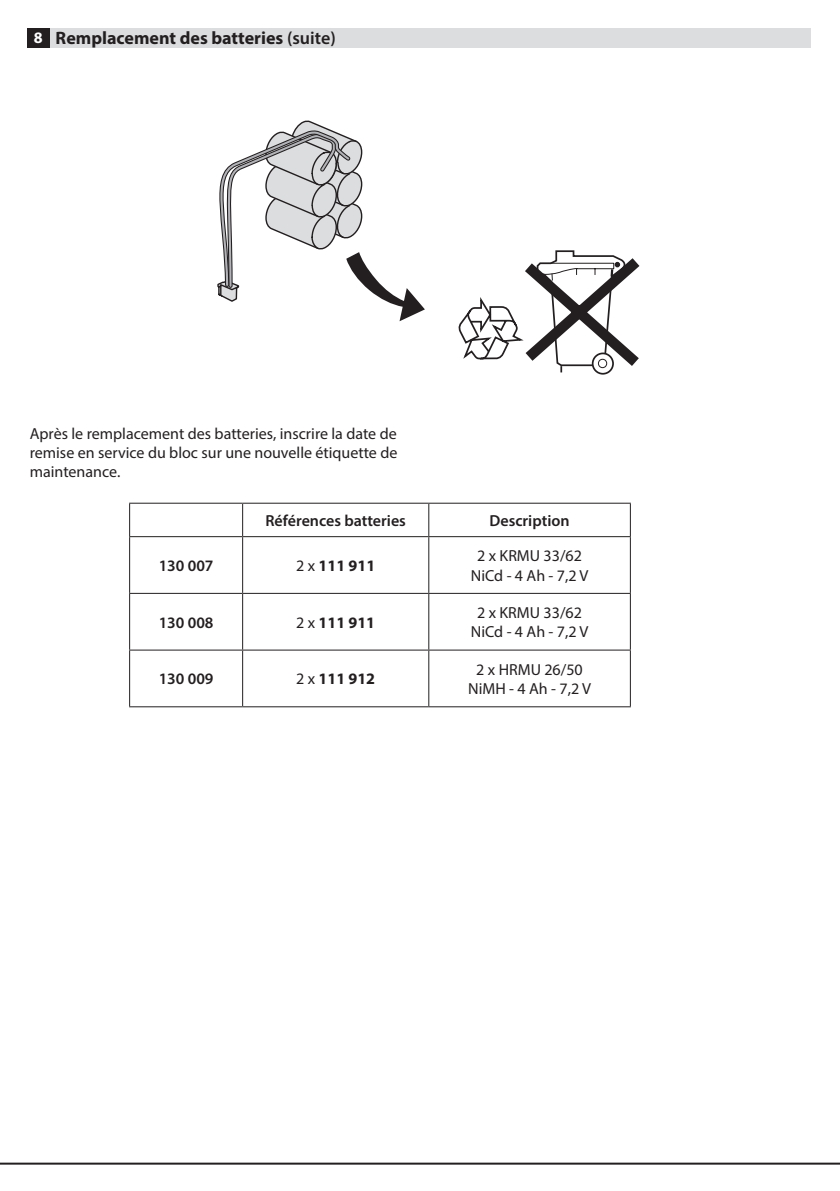
<style>
.page{position:relative;width:840px;height:1191px;background:#fff}
.page>*{position:absolute;margin:0;border:0;box-sizing:border-box;transform-origin:0 0}
.t1{font:700 18px "Myriad Pro";color:#231f20}
.t2{font:16px/19.2px "Myriad Pro";color:#231f20;text-align:center}
.t3{font:600 16px "Myriad Pro";color:#231f20}
.t4{font:700 16px "Myriad Pro";color:#231f20}
.s1{font-size:16px;color:#fff}
.s2{font-weight:600}
.s3{font-weight:400}
</style>
<div class="page">
<hr style="left:0;top:1162px;width:839px;height:2px;background:#231f20">
<div style="left:27px;top:28px;width:28px;height:20px;background:#231f20"></div>
<div style="left:50px;top:28px;width:759px;height:20px;background:#dcdddf"></div>
<svg style="left:458px;top:250px;width:181px;height:124px"></svg>
<svg style="left:217px;top:120px;width:207px;height:201px"></svg>
<hr style="left:129px;top:503px;width:113px;height:1px;background:#231f20">
<hr style="left:129px;top:504px;width:1px;height:32px;background:#231f20">
<hr style="left:242px;top:503px;width:186px;height:1px;background:#231f20">
<hr style="left:242px;top:504px;width:1px;height:32px;background:#231f20">
<hr style="left:428px;top:503px;width:202px;height:1px;background:#231f20">
<hr style="left:428px;top:504px;width:1px;height:32px;background:#231f20">
<hr style="left:629px;top:504px;width:1px;height:32px;background:#231f20">
<hr style="left:129px;top:536px;width:113px;height:1px;background:#231f20">
<hr style="left:242px;top:536px;width:186px;height:1px;background:#231f20">
<hr style="left:428px;top:536px;width:202px;height:1px;background:#231f20">
<hr style="left:129px;top:537px;width:1px;height:56px;background:#231f20">
<hr style="left:242px;top:537px;width:1px;height:56px;background:#231f20">
<hr style="left:428px;top:537px;width:1px;height:56px;background:#231f20">
<hr style="left:629px;top:537px;width:1px;height:56px;background:#231f20">
<hr style="left:129px;top:593px;width:113px;height:1px;background:#231f20">
<hr style="left:129px;top:594px;width:1px;height:55px;background:#231f20">
<hr style="left:242px;top:593px;width:186px;height:1px;background:#231f20">
<hr style="left:242px;top:594px;width:1px;height:55px;background:#231f20">
<hr style="left:428px;top:593px;width:202px;height:1px;background:#231f20">
<hr style="left:428px;top:594px;width:1px;height:55px;background:#231f20">
<hr style="left:629px;top:594px;width:1px;height:55px;background:#231f20">
<hr style="left:129px;top:649px;width:113px;height:1px;background:#231f20">
<hr style="left:129px;top:650px;width:1px;height:56px;background:#231f20">
<hr style="left:242px;top:649px;width:186px;height:1px;background:#231f20">
<hr style="left:242px;top:650px;width:1px;height:56px;background:#231f20">
<hr style="left:428px;top:649px;width:202px;height:1px;background:#231f20">
<hr style="left:428px;top:650px;width:1px;height:56px;background:#231f20">
<hr style="left:629px;top:650px;width:1px;height:56px;background:#231f20">
<hr style="left:129px;top:706px;width:113px;height:1px;background:#231f20">
<hr style="left:242px;top:706px;width:186px;height:1px;background:#231f20">
<hr style="left:428px;top:706px;width:202px;height:1px;background:#231f20">
<p class="t1" style="left:34px;top:26px;width:303px"><span class="s1">8</span> Remplacement des batteries <span class="s2">(suite)</span></p>
<p class="t2" style="left:30px;top:423px;width:369px;text-align:justify">Après le remplacement des batteries, inscrire la date de remise en service du bloc sur une nouvelle étiquette de maintenance.</p>
<p class="t3" style="left:265px;top:510px;width:142px">Références batteries</p>
<p class="t3" style="left:489px;top:510px;width:82px">Description</p>
<p class="t3" style="left:159px;top:555px;width:56px">130 007</p>
<p class="t4" style="left:296px;top:555px;width:80px"><span class="s3">2 x</span> 111 911</p>
<p class="t2" style="left:470px;top:546px;width:119px">2 x KRMU 33/62<br>NiCd - 4 Ah - 7,2 V</p>
<p class="t3" style="left:159px;top:612px;width:56px">130 008</p>
<p class="t4" style="left:296px;top:612px;width:80px"><span class="s3">2 x</span> 111 911</p>
<p class="t2" style="left:470px;top:603px;width:119px">2 x KRMU 33/62<br>NiCd - 4 Ah - 7,2 V</p>
<p class="t3" style="left:159px;top:669px;width:56px">130 009</p>
<p class="t4" style="left:296px;top:668px;width:80px"><span class="s3">2 x</span> 111 912</p>
<p class="t2" style="left:468px;top:659px;width:124px">2 x HRMU 26/50<br>NiMH - 4 Ah - 7,2 V</p>
</div>
